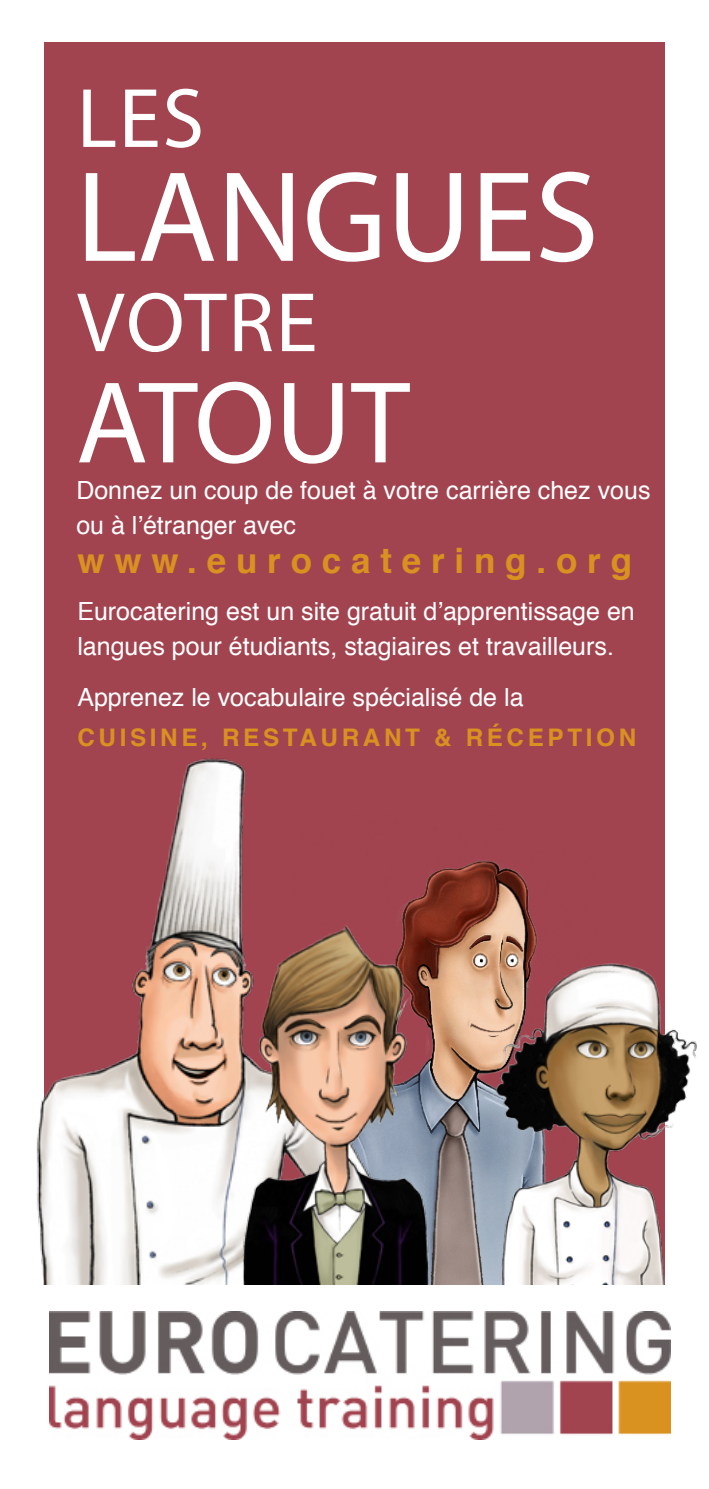
<style>
.page{position:relative;width:709px;height:1489px;background:#fff}
.page>*{position:absolute;margin:0;border:0;box-sizing:border-box;transform-origin:0 0}
.t1{font:130px "Myriad Pro";color:#fff}
.t2{font:117.5px "Myriad Pro";letter-spacing:-.015em;color:#fff}
.t3{font:85px "Myriad Pro";letter-spacing:.02em;color:#fff}
.t4{font:700 35px "Helvetica";letter-spacing:.28em;color:#d99220}
.t5{font:25px/35px "Helvetica";color:#fff}
.t6{font:700 24.25px "Helvetica";letter-spacing:.15em;color:#d99220}
</style>
<div class="page">
<div style="left:45px;top:43px;width:620px;height:1247px;background:#a24450"></div>
<img style="left:50px;top:1311px;width:620px;height:127px">
<img style="left:403px;top:860px;width:135px;height:89px">
<img style="left:36px;top:746px;width:210px;height:538px">
<img style="left:218px;top:910px;width:297px;height:374px">
<img style="left:473px;top:949px;width:224px;height:335px">
<div style="left:35px;top:1284px;width:637px;height:11px;background:#fff"></div>
<p class="t3" style="left:77px;top:66px;width:129px">LES</p>
<p class="t1" style="left:76px;top:137px;width:524px">LANGUES</p>
<p class="t3" style="left:77px;top:270px;width:242px">VOTRE</p>
<p class="t2" style="left:76px;top:350px;width:335px">ATOUT</p>
<p class="t5" style="left:76px;top:473px;width:575px">Donnez un coup de fouet à votre carrière chez vous ou à l’étranger avec</p>
<p class="t4" style="left:77px;top:532px;width:556px">www.eurocatering.org</p>
<p class="t5" style="left:77px;top:594px;width:559px">Eurocatering est un site gratuit d’apprentissage en langues pour étudiants, stagiaires et travailleurs.</p>
<p class="t5" style="left:77px;top:680px;width:448px">Apprenez le vocabulaire spécialisé de la</p>
<p class="t6" style="left:77px;top:717px;width:560px">CUISINE, RESTAURANT &amp; RÉCEPTION</p>
</div>
